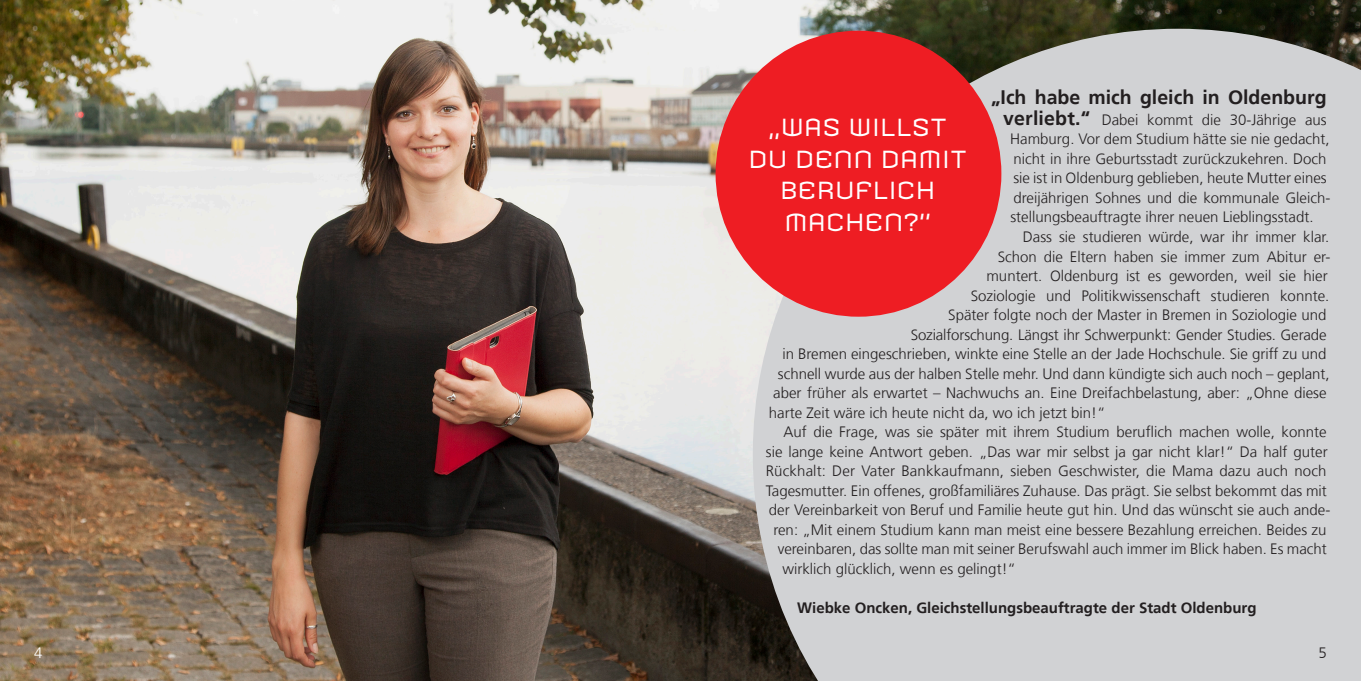
<style>
.page{position:relative;width:1361px;height:681px;background:#fff}
.page>*{position:absolute;margin:0;border:0;box-sizing:border-box;transform-origin:0 0}
.Head_weiß{font:24px/31.5px "Armada";letter-spacing:.01em;color:#fff;text-align:center}
.Lauftext{font:700 19.5px "NDS Frutiger";color:#231f20}
.Lauftext_Einzug{font:300 15px "NDS Frutiger";color:#231f20}
.Lauftext-2{font:300 15px/19.5px "NDS Frutiger";color:#231f20}
.Lauftext_Einzug-2{font:700 15px "NDS Frutiger";color:#231f20}
.Lauftext_Einzug-3{font:300 15px "NDS Frutiger";color:#fff}
.s1{font-weight:700;font-size:19.5px}
</style>
<div class="page">
<img style="left:0;top:0;width:1361px;height:680px">
<div style="left:753px;top:29px;width:608px;height:651px;background:#d1d2d4"></div>
<div style="left:715px;top:31px;width:286px;height:285px;background:#ee1d23;border-radius:50%"></div>
<p class="Lauftext" style="left:991px;top:86px;width:337px">„Ich habe mich gleich in Oldenburg</p>
<p class="Lauftext-2" style="left:1010px;top:110px;width:322px;text-indent:-7px"><span class="s1">verliebt.“</span> Dabei kommt die 30-Jährige aus Hamburg. Vor dem Studium hätte sie nie gedacht, nicht in ihre Geburtsstadt zurückzukehren. Doch sie ist in Oldenburg geblieben, heute Mutter eines dreijährigen Sohnes und die kommunale Gleich&shy;stellungsbeauftragte ihrer neuen Lieblingsstadt.</p>
<p class="Lauftext_Einzug" style="left:1023px;top:228px;width:308px">Dass sie studieren würde, war ihr immer klar.</p>
<p class="Lauftext_Einzug" style="left:997px;top:248px;width:334px">Schon die Eltern haben sie immer zum Abitur er-</p>
<p class="Lauftext_Einzug" style="left:986px;top:267px;width:343px">muntert. Oldenburg ist es geworden, weil sie hier</p>
<p class="Lauftext_Einzug" style="left:970px;top:287px;width:360px">Soziologie und Politikwissenschaft studieren konnte.</p>
<p class="Lauftext_Einzug" style="left:948px;top:306px;width:380px">Später folgte noch der Master in Bremen in Soziologie und</p>
<p class="Lauftext_Einzug" style="left:910px;top:326px;width:417px">Sozialforschung. Längst ihr Schwerpunkt: Gender Studies. Gerade</p>
<p class="Lauftext_Einzug" style="left:782px;top:345px;width:545px">in Bremen eingeschrieben, winkte eine Stelle an der Jade Hochschule. Sie griff zu und</p>
<p class="Lauftext_Einzug" style="left:778px;top:365px;width:553px">schnell wurde aus der halben Stelle mehr. Und dann kündigte sich auch noch – geplant,</p>
<p class="Lauftext_Einzug" style="left:773px;top:384px;width:555px">aber früher als erwartet – Nachwuchs an. Eine Dreifachbelastung, aber: „Ohne diese</p>
<p class="Lauftext_Einzug" style="left:769px;top:404px;width:338px">harte Zeit wäre ich heute nicht da, wo ich jetzt bin!“</p>
<p class="Lauftext_Einzug" style="left:783px;top:423px;width:545px">Auf die Frage, was sie später mit ihrem Studium beruflich machen wolle, konnte</p>
<p class="Lauftext_Einzug" style="left:766px;top:443px;width:563px">sie lange keine Antwort geben. „Das war mir selbst ja gar nicht klar!“ Da half guter</p>
<p class="Lauftext_Einzug" style="left:766px;top:462px;width:562px">Rückhalt: Der Vater Bankkaufmann, sieben Geschwister, die Mama dazu auch noch</p>
<p class="Lauftext_Einzug" style="left:766px;top:482px;width:563px">Tagesmutter. Ein offenes, großfamiliäres Zuhause. Das prägt. Sie selbst bekommt das mit</p>
<p class="Lauftext_Einzug" style="left:769px;top:501px;width:563px">der Vereinbarkeit von Beruf und Familie heute gut hin. Und das wünscht sie auch ande-</p>
<p class="Lauftext_Einzug" style="left:773px;top:521px;width:554px">ren: „Mit einem Studium kann man meist eine bessere Bezahlung erreichen. Beides zu</p>
<p class="Lauftext_Einzug" style="left:777px;top:540px;width:551px">vereinbaren, das sollte man mit seiner Berufswahl auch immer im Blick haben. Es macht</p>
<p class="Lauftext_Einzug" style="left:782px;top:560px;width:235px">wirklich glücklich, wenn es gelingt!“</p>
<p class="Lauftext_Einzug-2" style="left:797px;top:598px;width:461px">Wiebke Oncken, Gleichstellungsbeauftragte der Stadt Oldenburg</p>
<p class="Head_weiß" style="left:748px;top:112px;width:220px">„WAS WILLST<br>DU DENN DAMIT<br>BERUFLICH<br>MACHEN?”</p>
<p class="Lauftext_Einzug-3" style="left:34px;top:644px;width:10px">4</p>
<p class="Lauftext-2" style="left:1318px;top:643px;width:10px">5</p>
</div>
